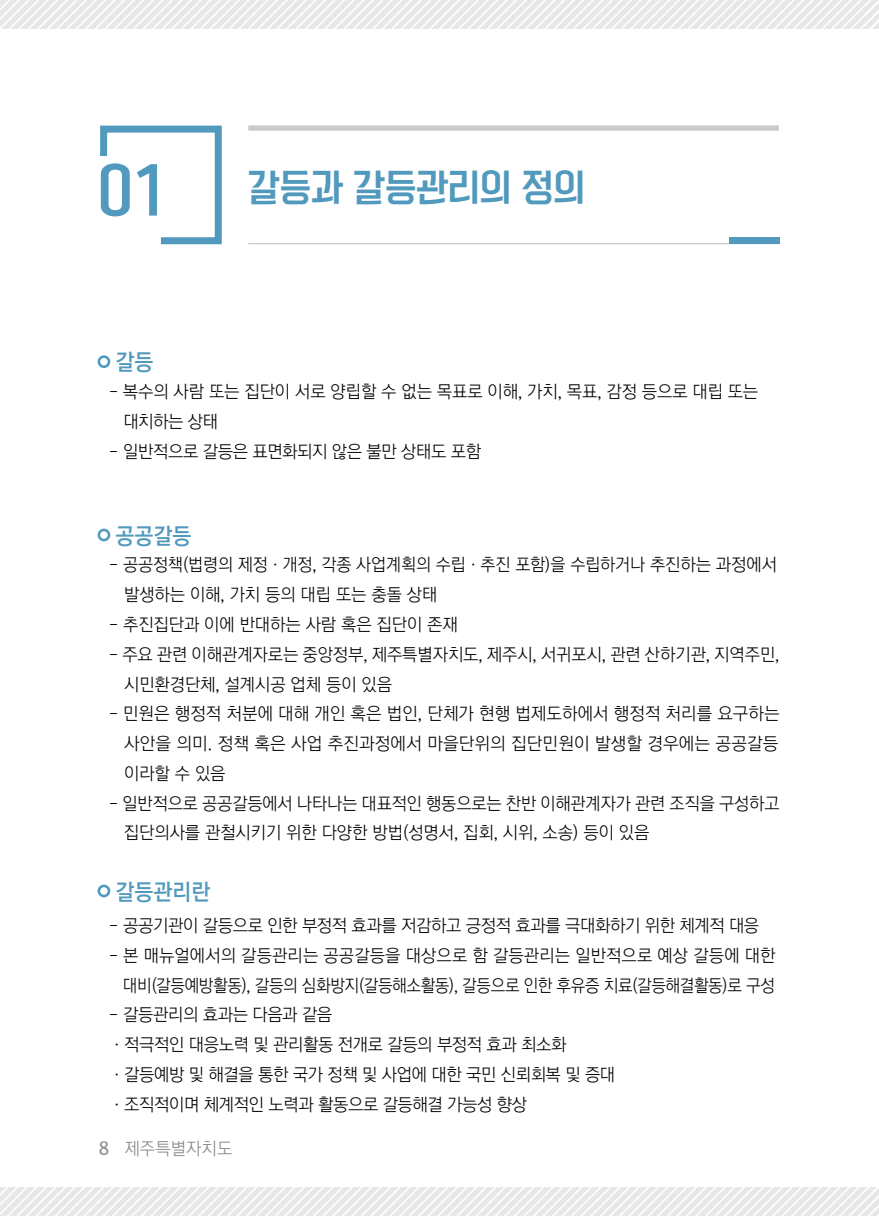
<style>
.page{position:relative;width:879px;height:1216px;background:#fff}
.page>*{position:absolute;margin:0;border:0;box-sizing:border-box;transform-origin:0 0}
.t1{font:56px "Korean YNSJG4 R";color:#5199bd}
.t2{font:35px "Korean YNSJG4 R";color:#5199bd;scale:.95 1}
.t3{font:22.75px "Korean GD15 R";color:#5199bd;scale:.95 1}
.t4{font:17.5px/29.8px "Korean GD11 R";letter-spacing:-.01em;color:#000}
.t5{font:17.5px "Korean GD11 R";color:#898989}
.s1{font-family:"Korean GD14 R"}
</style>
<div class="page">
<svg style="left:0;top:0;width:878px;height:29px"></svg>
<svg style="left:0;top:1187px;width:878px;height:28px"></svg>
<svg style="left:100px;top:125px;width:122px;height:120px"></svg>
<div style="left:248px;top:125px;width:530px;height:6px;background:#c9caca"></div>
<hr style="left:248px;top:243px;width:530px;height:1px;background:#c9caca">
<div style="left:728px;top:238px;width:51px;height:6px;background:#5199bd"></div>
<svg style="left:97px;top:355px;width:13px;height:13px"></svg>
<div style="left:100px;top:358px;width:8px;height:7px;background:#fff;border-radius:50%"></div>
<svg style="left:97px;top:528px;width:13px;height:13px"></svg>
<div style="left:100px;top:531px;width:8px;height:7px;background:#fff;border-radius:50%"></div>
<svg style="left:97px;top:884px;width:13px;height:13px"></svg>
<div style="left:100px;top:887px;width:8px;height:7px;background:#fff;border-radius:50%"></div>
<h1 class="t1" style="left:98px;top:160px;width:72px">01</h1>
<h3 class="t3" style="left:115px;top:350px;width:42px">갈등</h3>
<h2 class="t2" style="left:248px;top:169px;width:355px">갈등과 갈등관리의 정의</h2>
<p class="t4" style="left:123px;top:377px;width:636px;text-indent:-14px">- 복수의 사람 또는 집단이 서로 양립할 수 없는 목표로 이해, 가치, 목표, 감정 등으로 대립 또는 대치하는 상태</p>
<p class="t4" style="left:109px;top:436px;width:373px">- 일반적으로 갈등은 표면화되지 않은 불만 상태도 포함</p>
<h3 class="t3" style="left:115px;top:523px;width:82px">공공갈등</h3>
<p class="t4" style="left:124px;top:550px;width:654px;text-indent:-15px">- 공공정책(법령의 제정·개정, 각종 사업계획의 수립·추진 포함)을 수립하거나 추진하는 과정에서 발생하는 이해, 가치 등의 대립 또는 충돌 상태</p>
<p class="t4" style="left:109px;top:609px;width:350px">- 추진집단과 이에 반대하는 사람 혹은 집단이 존재</p>
<p class="t4" style="left:124px;top:639px;width:656px;text-indent:-15px">- 주요 관련 이해관계자로는 중앙정부, 제주특별자치도, 제주시, 서귀포시, 관련 산하기관, 지역주민, 시민환경단체, 설계시공 업체 등이 있음</p>
<p class="t4" style="left:124px;top:699px;width:656px;text-align:justify;text-indent:-15px">- 민원은 행정적 처분에 대해 개인 혹은 법인, 단체가 현행 법제도하에서 행정적 처리를 요구하는 사안을 의미. 정책 혹은 사업 추진과정에서 마을단위의 집단민원이 발생할 경우에는 공공갈등 이라할 수 있음</p>
<p class="t4" style="left:124px;top:788px;width:656px;text-indent:-15px">- 일반적으로 공공갈등에서 나타나는 대표적인 행동으로는 찬반 이해관계자가 관련 조직을 구성하고 집단의사를 관철시키기 위한 다양한 방법(성명서, 집회, 시위, 소송) 등이 있음</p>
<h3 class="t3" style="left:115px;top:879px;width:102px">갈등관리란</h3>
<p class="t4" style="left:109px;top:910px;width:651px">- 공공기관이 갈등으로 인한 부정적 효과를 저감하고 긍정적 효과를 극대화하기 위한 체계적 대응</p>
<p class="t4" style="left:109px;top:940px;width:667px;text-align:right">- 본 매뉴얼에서의 갈등관리는 공공갈등을 대상으로 함 갈등관리는 일반적으로 예상 갈등에 대한 대비(갈등예방활동), 갈등의 심화방지(갈등해소활동), 갈등으로 인한 후유증 치료(갈등해결활동)로 구성</p>
<p class="t4" style="left:109px;top:1000px;width:507px">- 갈등관리의 효과는 다음과 같음<br>·적극적인 대응노력 및 관리활동 전개로 갈등의 부정적 효과 최소화 ·갈등예방 및 해결을 통한 국가 정책 및 사업에 대한 국민 신뢰회복 및 증대 ·조직적이며 체계적인 노력과 활동으로 갈등해결 가능성 향상</p>
<p class="t5" style="left:99px;top:1139px;width:134px"><span class="s1">8</span> 제주특별자치도</p>
</div>
